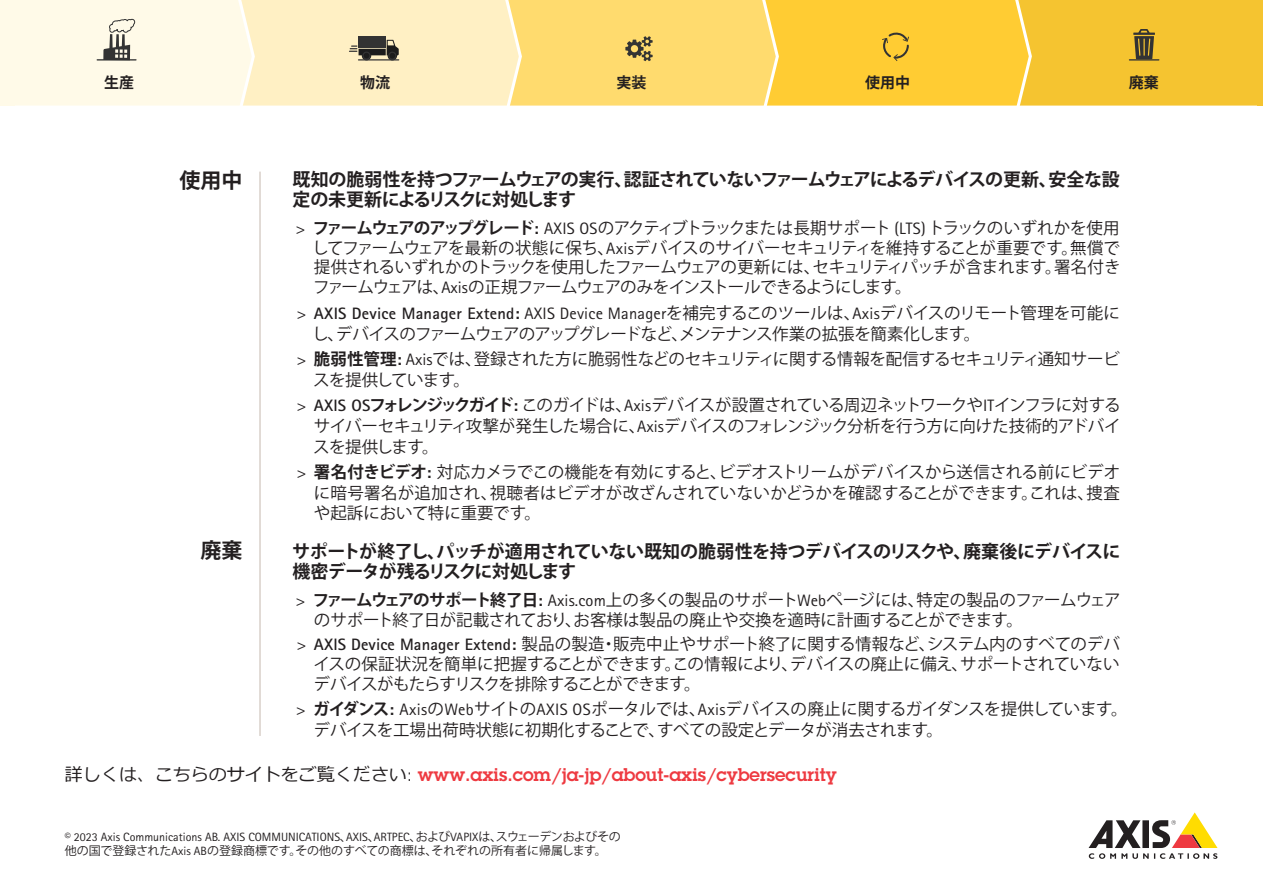
<style>
.page{position:relative;width:1263px;height:893px;background:#fff}
.page>*{position:absolute;margin:0;border:0;box-sizing:border-box;transform-origin:0 0}
.t1{font:700 21px "Koz Go Pro";color:#231f20}
.t2{font:700 18px/19.5px "Koz Go Pro";letter-spacing:-.04em;color:#231f20}
.t3{font:600 18px "Lubalin Graph ECG";color:#ee3a41}
.t4{font:16.5px/19.8px "Koz Go Pro";letter-spacing:-.02em;color:#231f20;text-align:justify}
.t5{font:700 15px "Koz Go Pro";color:#231f20}
.t6{font:12px/14.4px "Rotis Sans Serif Pro";color:#231f20}
.s1{font-family:"Rotis Sans Serif Pro"}
.s2{font-weight:700}
.s3{font-family:"Rotis Sans Serif Pro";font-weight:700}
.s4{font-family:"Meiryo";font-weight:400;color:#231f20}
.s5{font-weight:400;color:#231f20}
.s6{font-family:"Koz Go Pro"}
</style>
<div class="page">
<div style="left:1032px;top:0;width:225px;height:106px;background:#f5c430"></div>
<div style="left:779px;top:0;width:253px;height:106px;background:#fc3"></div>
<div style="left:522px;top:0;width:257px;height:106px;background:#ffdb6e"></div>
<div style="left:255px;top:0;width:267px;height:106px;background:#fff0c4"></div>
<div style="left:15px;top:0;width:240px;height:106px;background:#fffae8"></div>
<div style="left:359px;top:37px;width:27px;height:11px;background:#333"></div>
<svg style="left:349px;top:40px;width:51px;height:21px"></svg>
<svg style="left:625px;top:36px;width:28px;height:25px"></svg>
<svg style="left:882px;top:33px;width:28px;height:28px"></svg>
<svg style="left:1133px;top:29px;width:22px;height:30px"></svg>
<hr style="left:1129px;top:59px;width:30px;height:2px;background:#333">
<svg style="left:103px;top:18px;width:32px;height:41px"></svg>
<hr style="left:97px;top:59px;width:39px;height:2px;background:#333">
<svg style="left:1088px;top:812px;width:129px;height:47px"></svg>
<hr style="left:259px;top:172px;width:2px;height:564px;background:#d8d0c9">
<div style="left:0;top:0;width:15px;height:106px;background:#fffae8"></div>
<div style="left:1257px;top:0;width:6px;height:106px;background:#f5c430"></div>
<p class="t5" style="left:104px;top:73px;width:31px">生産</p>
<p class="t5" style="left:360px;top:73px;width:32px">物流</p>
<p class="t5" style="left:616px;top:73px;width:31px">実装</p>
<p class="t5" style="left:865px;top:73px;width:46px">使用中</p>
<p class="t5" style="left:1129px;top:73px;width:31px">廃棄</p>
<p class="t1" style="left:179px;top:167px;width:64px">使用中</p>
<p class="t1" style="left:200px;top:536px;width:43px">廃棄</p>
<p class="t2" style="left:293px;top:171px;width:829px">既知の脆弱性を持つファームウェアの実行、認証されていないファームウェアによるデバイスの更新、安全な設定の未更新によるリスクに対処します</p>
<p class="t4" style="left:312px;top:218px;width:810px;text-indent:-17px"><span class="s1">&gt;</span> <span class="s2">ファームウェアのアップグレード</span><span class="s3">:</span> <span class="s1">AXIS OS</span>のアクティブトラックまたは長期サポート <span class="s1">(LTS)</span> トラックのいずれかを使用してファームウェアを最新の状態に保ち、<span class="s1">Axis</span>デバイスのサイバーセキュリティを維持することが重要です。無償で提供されるいずれかのトラックを使用したファームウェアの更新には、セキュリティパッチが含まれます。署名付きファームウェアは、<span class="s1">Axis</span>の正規ファームウェアのみをインストールできるようにします。</p>
<p class="t4" style="left:312px;top:302px;width:809px;line-height:21px;text-indent:-15px"><span class="s1">&gt;</span> <span class="s3">AXIS Device Manager Extend:</span> <span class="s1">AXIS Device Manager</span>を補完するこのツールは、<span class="s1">Axis</span>デバイスのリモート管理を可能にし、デバイスのファームウェアのアップグレードなど、メンテナンス作業の拡張を簡素化します。</p>
<p class="t4" style="left:313px;top:349px;width:808px;line-height:21px;text-indent:-16px"><span class="s1">&gt;</span> <span class="s2">脆弱性管理</span><span class="s3">:</span> <span class="s1">Axis</span>では、登録された方に脆弱性などのセキュリティに関する情報を配信するセキュリティ通知サービスを提供しています。</p>
<p class="t4" style="left:313px;top:395px;width:809px;line-height:21px;text-indent:-16px"><span class="s1">&gt;</span> <span class="s3">AXIS OS</span><span class="s2">フォレンジックガイド</span><span class="s3">:</span> このガイドは、<span class="s1">Axis</span>デバイスが設置されている周辺ネットワークや<span class="s1">IT</span>インフラに対するサイバーセキュリティ攻撃が発生した場合に、<span class="s1">Axis</span>デバイスのフォレンジック分析を行う方に向けた技術的アドバイスを提供します。</p>
<p class="t4" style="left:314px;top:462px;width:808px;line-height:20.4px;text-indent:-17px"><span class="s1">&gt;</span> <span class="s2">署名付きビデオ</span><span class="s3">:</span> 対応カメラでこの機能を有効にすると、ビデオストリームがデバイスから送信される前にビデオに暗号署名が追加され、視聴者はビデオが改ざんされていないかどうかを確認することができます。これは、捜査や起訴において特に重要です。</p>
<p class="t2" style="left:292px;top:543px;width:829px">サポートが終了し、パッチが適用されていない既知の脆弱性を持つデバイスのリスクや、廃棄後にデバイスに機密データが残るリスクに対処します</p>
<p class="t4" style="left:314px;top:591px;width:808px;text-indent:-18px"><span class="s1">&gt;</span> <span class="s2">ファームウェアのサポート終了日</span><span class="s3">:</span> <span class="s1">Axis.com</span>上の多くの製品のサポート<span class="s1">Web</span>ページには、特定の製品のファームウェアのサポート終了日が記載されており、お客様は製品の廃止や交換を適時に計画することができます。</p>
<p class="t4" style="left:314px;top:635px;width:808px;text-indent:-17px"><span class="s1">&gt;</span> <span class="s3">AXIS Device Manager Extend:</span> 製品の製造・販売中止やサポート終了に関する情報など、システム内のすべてのデバイスの保証状況を簡単に把握することができます。この情報により、デバイスの廃止に備え、サポートされていないデバイスがもたらすリスクを排除することができます。</p>
<p class="t4" style="left:314px;top:699px;width:816px;line-height:21px;text-indent:-18px"><span class="s1">&gt;</span> <span class="s2">ガイダンス</span><span class="s3">:</span> <span class="s1">Axis</span>の<span class="s1">Web</span>サイトの<span class="s1">AXIS OS</span>ポータルでは、<span class="s1">Axis</span>デバイスの廃止に関するガイダンスを提供しています。デバイスを工場出荷時状態に初期化することで、すべての設定とデータが消去されます。</p>
<p class="t3" style="left:65px;top:763px;width:773px"><span class="s4">詳しくは、こちらのサイトをご覧ください</span><span class="s5">:</span> www.axis.com/ja-jp/about-axis/cybersecurity</p>
<p class="t6" style="left:65px;top:830px;width:557px">© 2023 Axis Communications AB. AXIS COMMUNICATIONS<span class="s6">、</span>AXIS<span class="s6">、</span>ARTPEC<span class="s6">、および</span>VAPIX<span class="s6">は、スウェーデンおよびその他の国で登録された</span>Axis AB<span class="s6">の登録商標です。その他のすべての商標は、それぞれの所有者に帰属します。</span></p>
</div>
